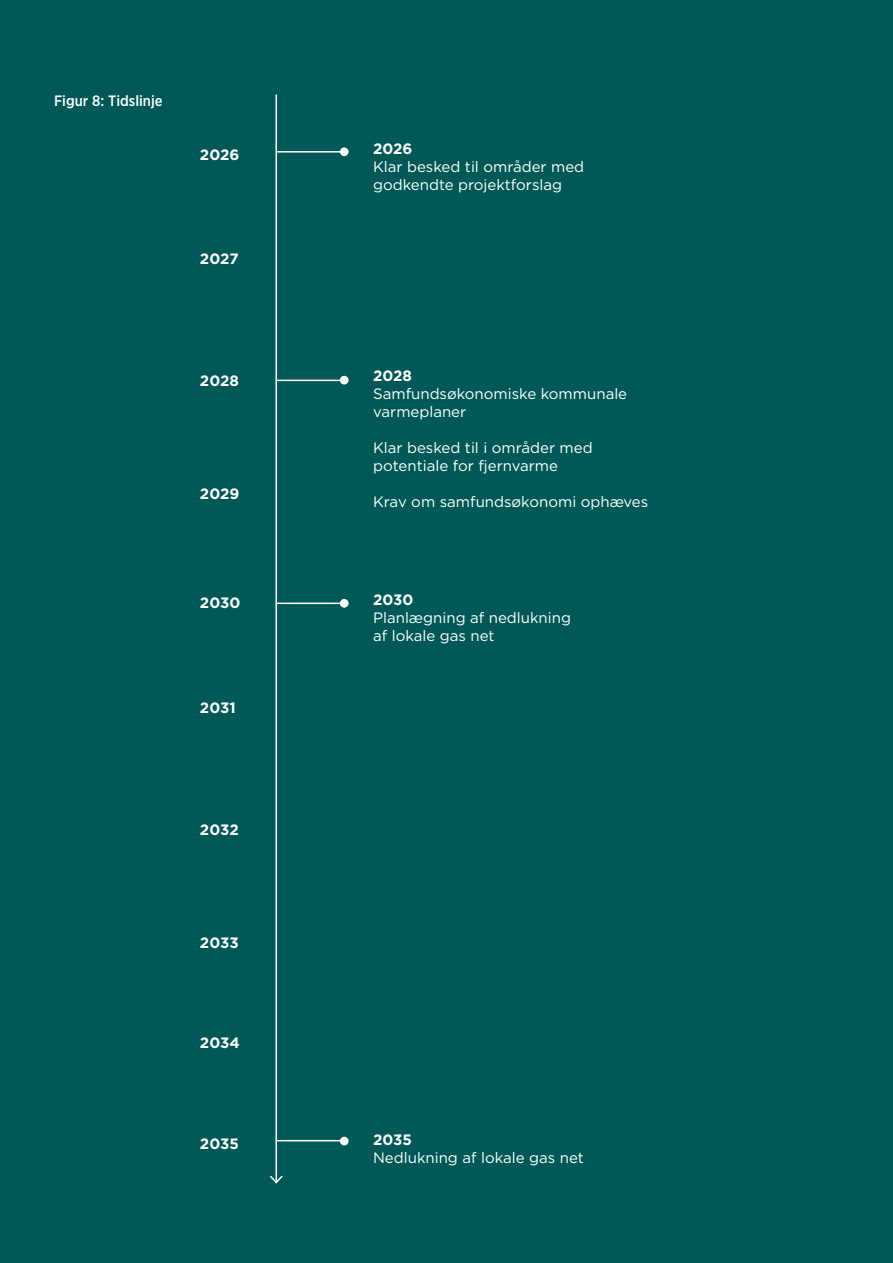
<style>
.page{position:relative;width:893px;height:1263px;background:#005957}
.page>*{position:absolute;margin:0;border:0;box-sizing:border-box;transform-origin:0 0}
.t1{font:15px/18px "Gotham";color:#fff}
.t2{font:700 15px "Gotham";color:#fff}
.t3{font:500 15px "Gotham Narrow";color:#fff}
</style>
<div class="page">
<hr style="left:275px;top:95px;width:2px;height:1087px;background:#fff">
<svg style="left:270px;top:1174px;width:13px;height:10px"></svg>
<div style="left:340px;top:147px;width:9px;height:9px;background:#fff;border-radius:50%"></div>
<hr style="left:276px;top:380px;width:67px;height:1px;background:#fff">
<div style="left:340px;top:376px;width:9px;height:8px;background:#fff;border-radius:50%"></div>
<hr style="left:276px;top:1140px;width:67px;height:1px;background:#fff">
<div style="left:340px;top:1137px;width:9px;height:8px;background:#fff;border-radius:50%"></div>
<hr style="left:276px;top:603px;width:67px;height:1px;background:#fff">
<div style="left:340px;top:599px;width:9px;height:9px;background:#fff;border-radius:50%"></div>
<hr style="left:276px;top:151px;width:67px;height:2px;background:#fff">
<p class="t3" style="left:54px;top:92px;width:110px">Figur 8: Tidslinje</p>
<p class="t2" style="left:200px;top:144px;width:41px">2026</p>
<p class="t2" style="left:200px;top:249px;width:40px">2027</p>
<p class="t2" style="left:200px;top:371px;width:40px">2028</p>
<p class="t2" style="left:200px;top:484px;width:41px">2029</p>
<p class="t2" style="left:200px;top:593px;width:42px">2030</p>
<p class="t2" style="left:200px;top:698px;width:37px">2031</p>
<p class="t2" style="left:200px;top:820px;width:40px">2032</p>
<p class="t2" style="left:200px;top:933px;width:40px">2033</p>
<p class="t2" style="left:200px;top:1033px;width:41px">2034</p>
<p class="t2" style="left:200px;top:1134px;width:40px">2035</p>
<p class="t2" style="left:373px;top:139px;width:41px">2026</p>
<p class="t1" style="left:373px;top:158px;width:213px">Klar besked til områder med godkendte projektforslag</p>
<p class="t2" style="left:373px;top:366px;width:40px">2028</p>
<p class="t1" style="left:373px;top:384px;width:256px">Samfundsøkonomiske kommunale varmeplaner</p>
<p class="t1" style="left:373px;top:438px;width:221px">Klar besked til i områder med potentiale for fjernvarme</p>
<p class="t1" style="left:373px;top:492px;width:277px">Krav om samfundsøkonomi ophæves</p>
<p class="t2" style="left:373px;top:590px;width:42px">2030</p>
<p class="t1" style="left:373px;top:609px;width:199px">Planlægning af nedlukning</p>
<p class="t1" style="left:373px;top:627px;width:123px">af lokale gas net</p>
<p class="t2" style="left:373px;top:1130px;width:40px">2035</p>
<p class="t1" style="left:373px;top:1148px;width:212px">Nedlukning af lokale gas net</p>
</div>
